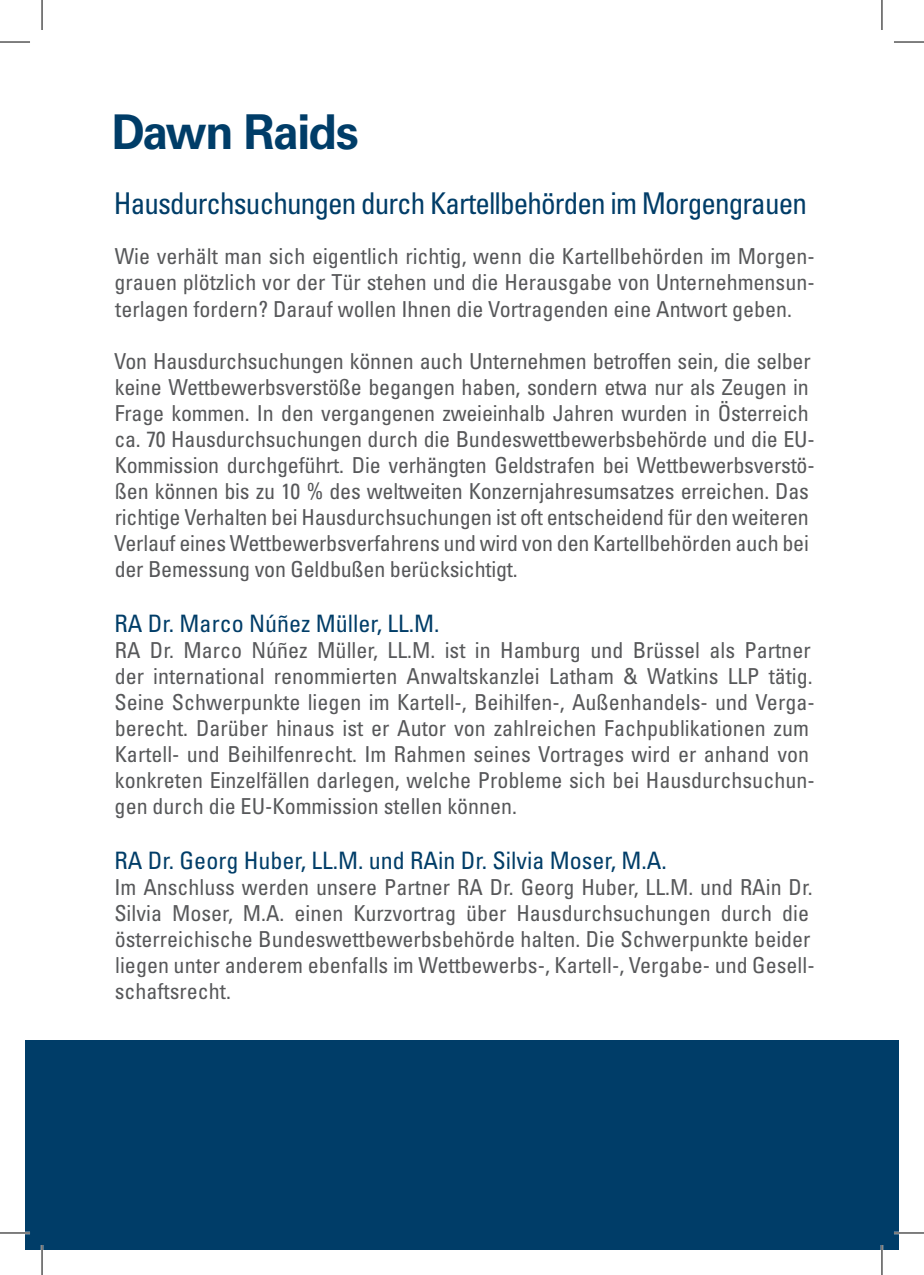
<style>
.page{position:relative;width:924px;height:1275px;background:#fff}
.page>*{position:absolute;margin:0;border:0;box-sizing:border-box;transform-origin:0 0}
.t1{font:700 48px "Univers";letter-spacing:-.03em;color:#003d68;scale:.96 1}
.t2{font:condensed 30px "Univers";letter-spacing:-.03em;color:#003d68}
.t3{font:condensed 24px "Univers";color:#003d68}
.t4{font:condensed 22px/26px "Univers";color:#57585a}
</style>
<div class="page">
<div style="left:25px;top:1040px;width:873px;height:210px;background:#003d68"></div>
<hr style="left:0;top:1231px;width:30px;height:3px;background:#fff">
<hr style="left:893px;top:1231px;width:30px;height:3px;background:#fff">
<hr style="left:41px;top:1245px;width:2px;height:30px;background:#fff">
<hr style="left:880px;top:1245px;width:2px;height:30px;background:#fff">
<hr style="left:0;top:42px;width:30px;height:1px;background:#000">
<hr style="left:893px;top:42px;width:30px;height:1px;background:#000">
<hr style="left:0;top:1232px;width:30px;height:1px;background:#000">
<hr style="left:893px;top:1232px;width:30px;height:1px;background:#000">
<hr style="left:42px;top:0;width:1px;height:30px;background:#000">
<hr style="left:42px;top:1245px;width:1px;height:30px;background:#000">
<hr style="left:881px;top:0;width:1px;height:30px;background:#000">
<hr style="left:881px;top:1245px;width:1px;height:30px;background:#000">
<h1 class="t1" style="left:112px;top:104px;width:258px">Dawn Raids</h1>
<h2 class="t2" style="left:114px;top:185px;width:694px">Hausdurchsuchungen durch Kartellbehörden im Morgengrauen</h2>
<p class="t4" style="left:115px;top:243px;width:701px;text-align:justify">Wie verhält man sich eigentlich richtig, wenn die Kartellbehörden im Morgen&shy;grauen plötzlich vor der Tür stehen und die Herausgabe von Unternehmensun&shy;terlagen fordern? Darauf wollen Ihnen die Vortragenden eine Antwort geben.</p>
<p class="t4" style="left:114px;top:348px;width:701px">Von Hausdurchsuchungen können auch Unternehmen betroffen sein, die selber keine Wettbewerbsverstöße begangen haben, sondern etwa nur als Zeugen in Frage kommen. In den vergangenen zweieinhalb Jahren wurden in Österreich ca. 70 Hausdurchsuchungen durch die Bundeswettbewerbsbehörde und die EU-Kommission durchgeführt. Die verhängten Geldstrafen bei Wettbewerbsverstö&shy;ßen können bis zu 10 % des weltweiten Konzernjahresumsatzes erreichen. Das richtige Verhalten bei Hausdurchsuchungen ist oft entscheidend für den weiteren Verlauf eines Wettbewerbsverfahrens und wird von den Kartellbehörden auch bei der Bemessung von Geldbußen berücksichtigt.</p>
<p class="t3" style="left:114px;top:608px;width:326px">RA Dr. Marco Núñez Müller, LL.M.</p>
<p class="t4" style="left:114px;top:636px;width:701px">RA Dr. Marco Núñez Müller, LL.M. ist in Hamburg und Brüssel als Partner der international renommierten Anwaltskanzlei Latham &amp; Watkins LLP tätig.<br>Seine Schwerpunkte liegen im Kartell-, Beihilfen-, Außenhandels- und Verga&shy;berecht. Darüber hinaus ist er Autor von zahlreichen Fachpublikationen zum Kartell- und Beihilfenrecht. Im Rahmen seines Vortrages wird er anhand von konkreten Einzelfällen darlegen, welche Probleme sich bei Hausdurchsuchun&shy;gen durch die EU-Kommission stellen können.</p>
<p class="t3" style="left:114px;top:845px;width:553px">RA Dr. Georg Huber, LL.M. und RAin Dr. Silvia Moser, M.A.</p>
<p class="t4" style="left:114px;top:873px;width:701px">Im Anschluss werden unsere Partner RA Dr. Georg Huber, LL.M. und RAin Dr.<br>Silvia Moser, M.A. einen Kurzvortrag über Hausdurchsuchungen durch die österreichische Bundeswettbewerbsbehörde halten. Die Schwerpunkte beider liegen unter anderem ebenfalls im Wettbewerbs-, Kartell-, Vergabe- und Gesell&shy;schaftsrecht.</p>
</div>
